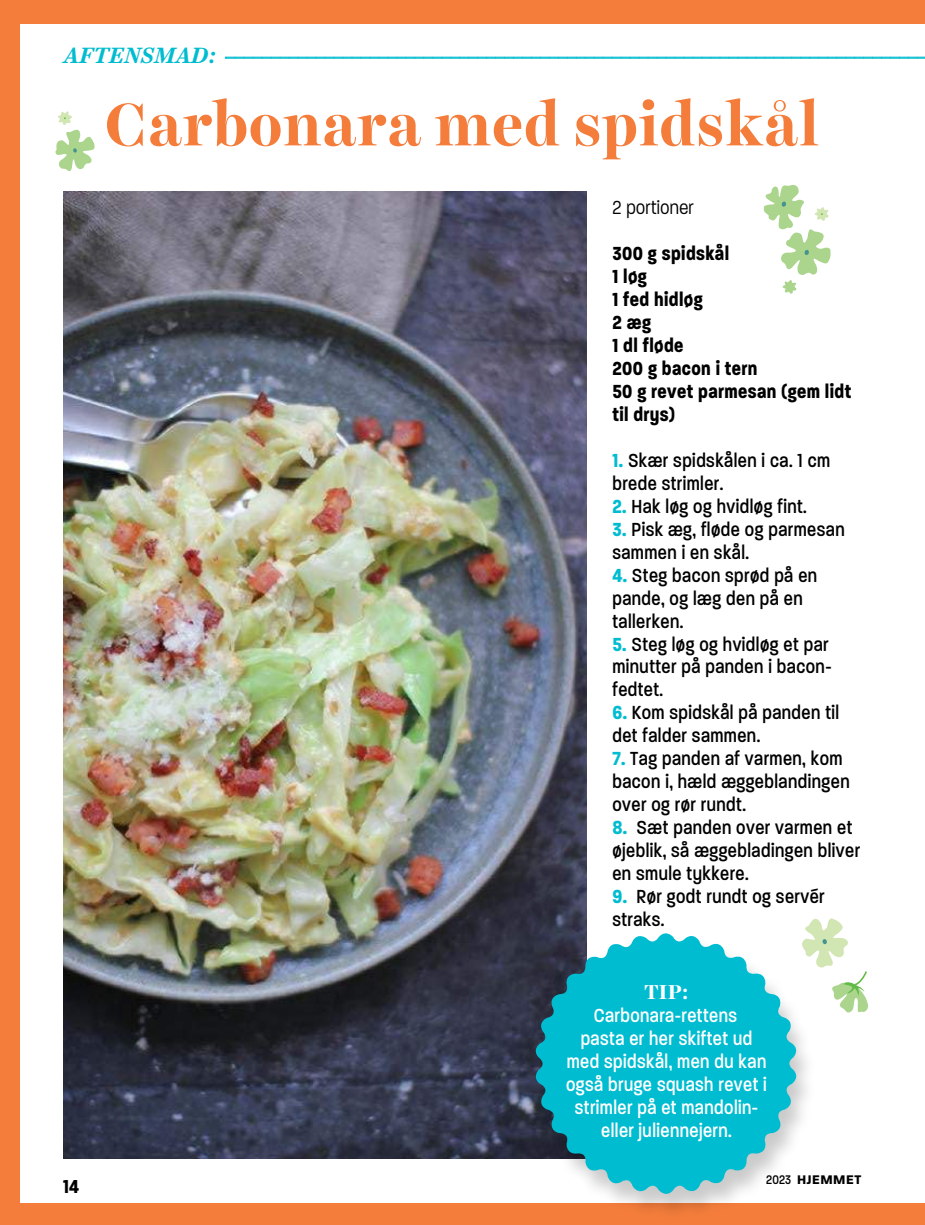
<style>
.page{position:relative;width:925px;height:1225px;background:#f47d3b}
.page>*{position:absolute;margin:0;border:0;box-sizing:border-box;transform-origin:0 0}
.t1{font:700 60.75px "Harriet Display";letter-spacing:.02em;color:#f47d3b}
.t2{font:italic 700 22.5px "Harriet Text";color:#00bcd0}
.t3{font:500 20.47px/22.9px "Paralucent Condensed";letter-spacing:.02em;color:#000}
.t4{font:500 20.47px/22.9px "Paralucent Condensed";letter-spacing:.02em;color:#fff;text-align:center}
.t5{font:700 20.47px/22.9px "Paralucent Condensed";letter-spacing:.02em;color:#000}
.t6{font:300 20.47px "Paralucent Condensed";letter-spacing:.02em;color:#000}
.t7{font:700 20.47px "Harriet Display";color:#fff}
.t8{font:700 20.25px "Paralucent Condensed";color:#000}
.t9{font:700 13.5px "Paralucent";letter-spacing:.04em;color:#000}
.s1{font-weight:700;color:#00bcd0}
.s2{font-family:"Paralucent Condensed";font-weight:500}
</style>
<div class="page">
<div style="left:21px;top:24px;width:904px;height:1179px;background:#fff"></div>
<img style="left:64px;top:191px;width:523px;height:967px">
<div style="left:529px;top:934px;width:288px;height:288px;background:#000;opacity:.21"></div>
<svg style="left:531px;top:929px;width:269px;height:269px;background:#37bbca"></svg>
<svg style="left:225px;top:56px;width:700px;height:3px;background:#54d1de"></svg>
<svg style="left:55px;top:111px;width:40px;height:60px"></svg>
<svg style="left:763px;top:185px;width:68px;height:109px"></svg>
<svg style="left:798px;top:918px;width:71px;height:96px"></svg>
<p class="t2" style="left:64px;top:46px;width:154px">AFTENSMAD:</p>
<h1 class="t1" style="left:105px;top:98px;width:715px">Carbonara med spidskål</h1>
<p class="t6" style="left:612px;top:200px;width:83px">2 portioner</p>
<p class="t5" style="left:612px;top:243px;width:240px">300 g spidskål<br>1 løg<br>1 fed hidløg<br>2 æg<br>1 dl fløde<br>200 g bacon i tern<br>50 g revet parmesan (gem lidt til drys)</p>
<p class="t3" style="left:612px;top:449px;width:219px"><span class="s1">1.</span> Skær spidskålen i ca. 1 cm brede strimler.</p>
<p class="t3" style="left:612px;top:495px;width:196px"><span class="s1">2.</span> Hak løg og hvidløg fint.</p>
<p class="t3" style="left:612px;top:518px;width:234px"><span class="s1">3.</span> Pisk æg, fløde og parmesan sammen i en skål.</p>
<p class="t3" style="left:612px;top:564px;width:206px"><span class="s1">4.</span> Steg bacon sprød på en pande, og læg den på en tallerken.</p>
<p class="t3" style="left:612px;top:633px;width:221px"><span class="s1">5.</span> Steg løg og hvidløg et par minutter på panden i bacon&shy;fedtet.</p>
<p class="t3" style="left:612px;top:702px;width:228px"><span class="s1">6.</span> Kom spidskål på panden til det falder sammen.</p>
<p class="t3" style="left:612px;top:748px;width:239px"><span class="s1">7.</span> Tag panden af varmen, kom bacon i, hæld æggeblandingen over og rør rundt.</p>
<p class="t3" style="left:612px;top:817px;width:249px"><span class="s1">8.</span> Sæt panden over varmen et øjeblik, så æggebladingen bliver en smule tykkere.</p>
<p class="t3" style="left:612px;top:886px;width:214px"><span class="s1">9.</span> Rør godt rundt og servér straks.</p>
<p class="t8" style="left:63px;top:1177px;width:17px">14</p>
<p class="t7" style="left:644px;top:983px;width:45px">TIP:</p>
<p class="t4" style="left:566px;top:1004px;width:202px">Carbonara-rettens<br>pasta er her skiftet ud med spidskål, men du kan også bruge squash revet i strimler på et mandolin&shy;eller juliennejern.</p>
<p class="t9" style="left:766px;top:1171px;width:97px"><span class="s2">2023</span> HJEMMET</p>
</div>
